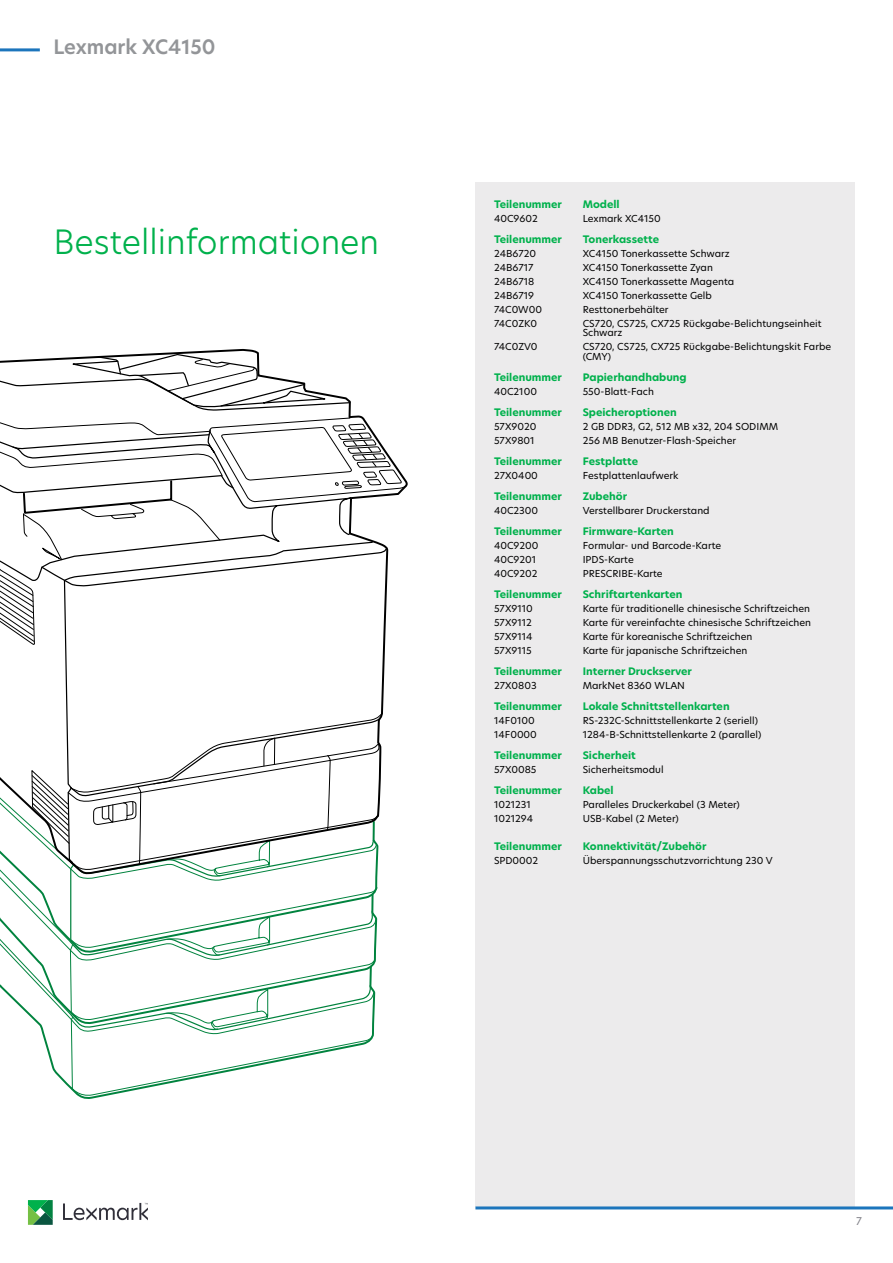
<style>
.page{position:relative;width:893px;height:1263px;background:#fff}
.page>*{position:absolute;margin:0;border:0;box-sizing:border-box;transform-origin:0 0}
.t1{font:300 33px "TP Hero";color:#00b14c}
.t2{font:600 19.5px "TP Hero";color:#939598}
.t3{font:10.5px "TP Hero";color:#7e7e85}
.t4{font:700 10.2px "TP Hero";color:#00b14c}
.t5{font:9.45px/9.8px "TP Hero";color:#000}
</style>
<div class="page">
<div style="left:475px;top:182px;width:380px;height:1024px;background:#ecebec"></div>
<hr style="left:475px;top:1206px;width:418px;height:3px;background:#1c75bc">
<svg style="left:63px;top:1203px;width:85px;height:17px"></svg>
<svg style="left:28px;top:1200px;width:25px;height:25px"></svg>
<hr style="left:0;top:48px;width:40px;height:3px;background:#1c75bc">
<svg style="left:0;top:353px;width:407px;height:292px"></svg>
<svg style="left:0;top:713px;width:383px;height:384px"></svg>
<h2 class="t2" style="left:53px;top:33px;width:164px">Lexmark XC4150</h2>
<h1 class="t1" style="left:53px;top:219px;width:327px">Bestellinformationen</h1>
<p class="t4" style="left:494px;top:197px;width:70px">Teilenummer</p>
<p class="t4" style="left:583px;top:197px;width:38px">Modell</p>
<p class="t5" style="left:494px;top:213px;width:45px">40C9602</p>
<p class="t5" style="left:583px;top:213px;width:80px">Lexmark XC4150</p>
<p class="t4" style="left:494px;top:232px;width:70px">Teilenummer</p>
<p class="t4" style="left:583px;top:232px;width:78px">Tonerkassette</p>
<p class="t5" style="left:494px;top:249px;width:44px">24B6720</p>
<p class="t5" style="left:583px;top:249px;width:149px">XC4150 Tonerkassette Schwarz</p>
<p class="t5" style="left:494px;top:263px;width:41px">24B6717</p>
<p class="t5" style="left:583px;top:263px;width:132px">XC4150 Tonerkassette Zyan</p>
<p class="t5" style="left:494px;top:277px;width:42px">24B6718</p>
<p class="t5" style="left:583px;top:277px;width:153px">XC4150 Tonerkassette Magenta</p>
<p class="t5" style="left:494px;top:290px;width:42px">24B6719</p>
<p class="t5" style="left:583px;top:290px;width:131px">XC4150 Tonerkassette Gelb</p>
<p class="t5" style="left:494px;top:304px;width:49px">74C0W00</p>
<p class="t5" style="left:583px;top:304px;width:87px">Resttonerbehälter</p>
<p class="t5" style="left:494px;top:318px;width:45px">74C0ZK0</p>
<p class="t5" style="left:583px;top:318px;width:240px">CS720, CS725, CX725 Rückgabe-Belichtungseinheit<br>Schwarz</p>
<p class="t5" style="left:494px;top:342px;width:45px">74C0ZV0</p>
<p class="t5" style="left:583px;top:342px;width:250px">CS720, CS725, CX725 Rückgabe-Belichtungskit Farbe (CMY)</p>
<p class="t4" style="left:494px;top:371px;width:70px">Teilenummer</p>
<p class="t4" style="left:583px;top:371px;width:105px">Papierhandhabung</p>
<p class="t5" style="left:494px;top:387px;width:44px">40C2100</p>
<p class="t5" style="left:583px;top:387px;width:73px">550-Blatt-Fach</p>
<p class="t4" style="left:494px;top:406px;width:70px">Teilenummer</p>
<p class="t4" style="left:583px;top:406px;width:96px">Speicheroptionen</p>
<p class="t5" style="left:494px;top:422px;width:44px">57X9020</p>
<p class="t5" style="left:583px;top:422px;width:197px">2 GB DDR3, G2, 512 MB x32, 204 SODIMM</p>
<p class="t5" style="left:494px;top:436px;width:42px">57X9801</p>
<p class="t5" style="left:583px;top:436px;width:155px">256 MB Benutzer-Flash-Speicher</p>
<p class="t4" style="left:494px;top:455px;width:70px">Teilenummer</p>
<p class="t4" style="left:583px;top:455px;width:57px">Festplatte</p>
<p class="t5" style="left:494px;top:471px;width:45px">27X0400</p>
<p class="t5" style="left:583px;top:471px;width:97px">Festplattenlaufwerk</p>
<p class="t4" style="left:494px;top:490px;width:70px">Teilenummer</p>
<p class="t4" style="left:583px;top:490px;width:46px">Zubehör</p>
<p class="t5" style="left:494px;top:506px;width:46px">40C2300</p>
<p class="t5" style="left:583px;top:506px;width:128px">Verstellbarer Druckerstand</p>
<p class="t4" style="left:494px;top:525px;width:70px">Teilenummer</p>
<p class="t4" style="left:583px;top:525px;width:93px">Firmware-Karten</p>
<p class="t5" style="left:494px;top:541px;width:46px">40C9200</p>
<p class="t5" style="left:583px;top:541px;width:140px">Formular- und Barcode-Karte</p>
<p class="t5" style="left:494px;top:555px;width:44px">40C9201</p>
<p class="t5" style="left:583px;top:555px;width:53px">IPDS-Karte</p>
<p class="t5" style="left:494px;top:568px;width:45px">40C9202</p>
<p class="t5" style="left:583px;top:568px;width:82px">PRESCRIBE-Karte</p>
<p class="t4" style="left:494px;top:587px;width:70px">Teilenummer</p>
<p class="t4" style="left:583px;top:587px;width:101px">Schriftartenkarten</p>
<p class="t5" style="left:494px;top:604px;width:40px">57X9110</p>
<p class="t5" style="left:583px;top:604px;width:229px">Karte für traditionelle chinesische Schriftzeichen</p>
<p class="t5" style="left:494px;top:617px;width:39px">57X9112</p>
<p class="t5" style="left:583px;top:617px;width:230px">Karte für vereinfachte chinesische Schriftzeichen</p>
<p class="t5" style="left:494px;top:631px;width:40px">57X9114</p>
<p class="t5" style="left:583px;top:631px;width:171px">Karte für koreanische Schriftzeichen</p>
<p class="t5" style="left:494px;top:645px;width:39px">57X9115</p>
<p class="t5" style="left:583px;top:645px;width:166px">Karte für japanische Schriftzeichen</p>
<p class="t4" style="left:494px;top:664px;width:70px">Teilenummer</p>
<p class="t4" style="left:583px;top:664px;width:111px">Interner Druckserver</p>
<p class="t5" style="left:494px;top:680px;width:44px">27X0803</p>
<p class="t5" style="left:583px;top:680px;width:104px">MarkNet 8360 WLAN</p>
<p class="t4" style="left:494px;top:699px;width:70px">Teilenummer</p>
<p class="t4" style="left:583px;top:699px;width:148px">Lokale Schnittstellenkarten</p>
<p class="t5" style="left:494px;top:715px;width:42px">14F0100</p>
<p class="t5" style="left:583px;top:715px;width:177px">RS-232C-Schnittstellenkarte 2 (seriell)</p>
<p class="t5" style="left:494px;top:729px;width:44px">14F0000</p>
<p class="t5" style="left:583px;top:729px;width:180px">1284-B-Schnittstellenkarte 2 (parallel)</p>
<p class="t4" style="left:494px;top:748px;width:70px">Teilenummer</p>
<p class="t4" style="left:583px;top:748px;width:55px">Sicherheit</p>
<p class="t5" style="left:494px;top:764px;width:44px">57X0085</p>
<p class="t5" style="left:583px;top:764px;width:82px">Sicherheitsmodul</p>
<p class="t4" style="left:494px;top:783px;width:70px">Teilenummer</p>
<p class="t4" style="left:583px;top:783px;width:32px">Kabel</p>
<p class="t5" style="left:494px;top:799px;width:39px">1021231</p>
<p class="t5" style="left:583px;top:799px;width:159px">Paralleles Druckerkabel (3 Meter)</p>
<p class="t5" style="left:494px;top:813px;width:41px">1021294</p>
<p class="t5" style="left:583px;top:813px;width:98px">USB-Kabel (2 Meter)</p>
<p class="t4" style="left:494px;top:839px;width:70px">Teilenummer</p>
<p class="t4" style="left:583px;top:839px;width:125px">Konnektivität/Zubehör</p>
<p class="t5" style="left:494px;top:855px;width:46px">SPD0002</p>
<p class="t5" style="left:583px;top:855px;width:191px">Überspannungsschutzvorrichtung 230 V</p>
<p class="t3" style="left:856px;top:1214px;width:7px">7</p>
</div>
